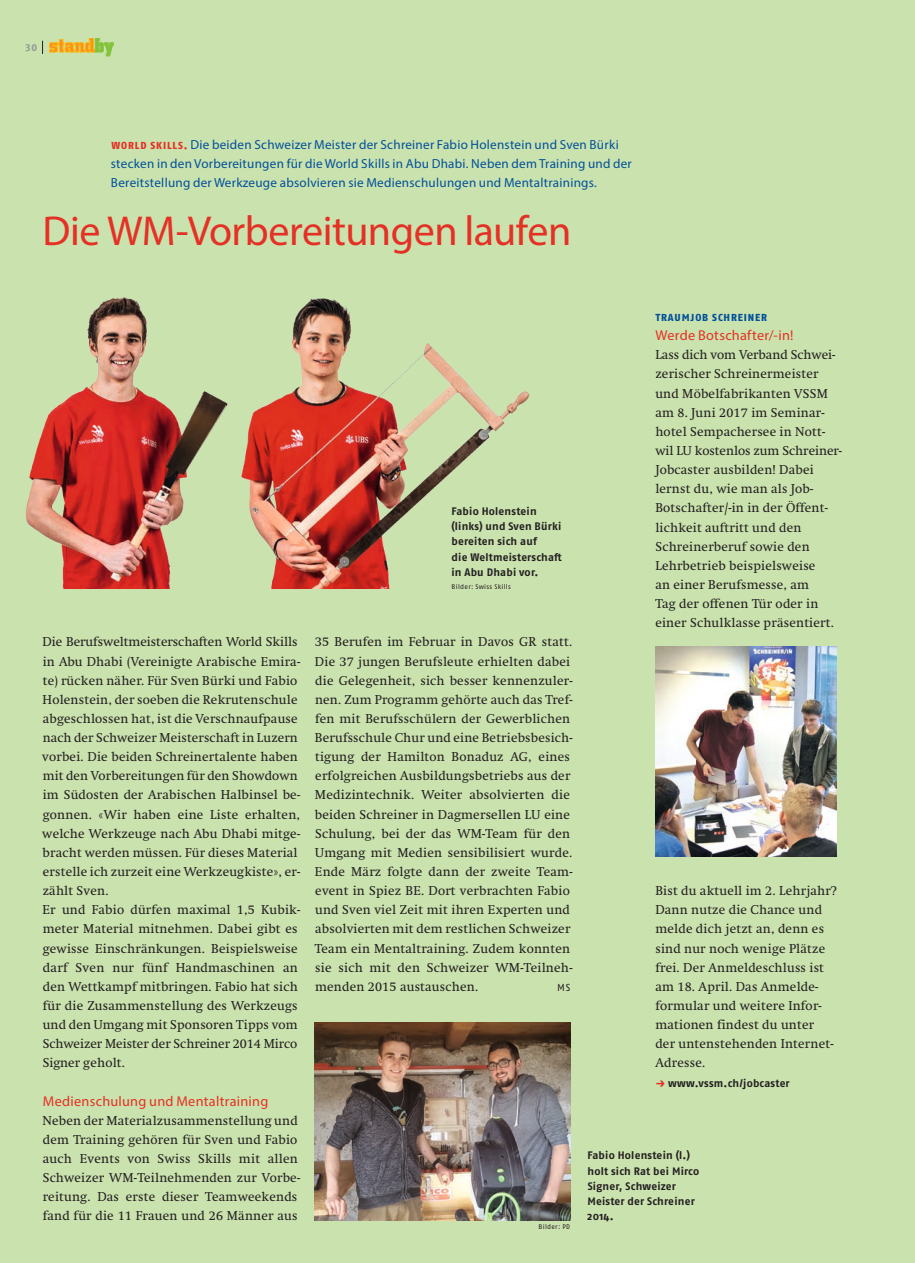
<style>
.page{position:relative;width:915px;height:1263px;background:#fff}
.page>*{position:absolute;margin:0;border:0;box-sizing:border-box;transform-origin:0 0}
.t1{font:42px "Myriad Pro";letter-spacing:-.01em;color:#e53025}
.t2{font:14.25px "Myriad Pro";letter-spacing:.02em;color:#e53025}
.t3{font:13.2px/19.2px "Myriad Pro";letter-spacing:.02em;color:#01509a}
.t4{font:12.75px/19.2px "Swift";letter-spacing:.02em;color:#231f20}
.t5{font:700 10.8px/15.3px "Fago OT";letter-spacing:.02em;color:#231f20}
.t6{font:800 10.2px "Fago OT";letter-spacing:.085em;color:#01509a}
.t7{font:700 10.2px "Fago OT";color:#939598}
.t8{font:10.2px "Fago OT";color:#231f20}
.t9{font:6.75px "Fago OT";letter-spacing:.045em;color:#231f20}
.s1{font-family:"Fago OT";font-weight:800;font-size:10.2px;color:#e53025}
.s2{font-size:12px;color:#e53025}
</style>
<div class="page">
<hr style="left:914px;top:0;width:1px;height:1263px;background:#cae2ae">
<div style="left:0;top:0;width:914px;height:1263px;background:#cae2ae"></div>
<svg style="left:42px;top:41px;width:1px;height:13px"></svg>
<svg style="left:49px;top:38px;width:64px;height:18px"></svg>
<img style="left:25px;top:297px;width:200px;height:292px">
<img style="left:225px;top:298px;width:305px;height:291px">
<img style="left:315px;top:1023px;width:255px;height:197px">
<img style="left:655px;top:646px;width:181px;height:211px">
<p class="t7" style="left:26px;top:41px;width:13px">30</p>
<p class="t3" style="left:111px;top:135px;width:522px"><span class="s1">WORLD SKILLS.</span> Die beiden Schweizer Meister der Schreiner Fabio Holenstein und Sven Bürki stecken in den Vorbereitungen für die World Skills in Abu Dhabi. Neben dem Training und der<br>Bereitstellung der Werkzeuge absolvieren sie Medienschulungen und Mentaltrainings.</p>
<h1 class="t1" style="left:43px;top:205px;width:530px">Die WM-Vorbereitungen laufen</h1>
<p class="t5" style="left:451px;top:503px;width:112px">Fabio Holenstein (links) und Sven Bürki bereiten sich auf<br>die Weltmeisterschaft in Abu Dhabi vor.</p>
<p class="t9" style="left:451px;top:582px;width:61px">Bilder: Swiss Skills</p>
<p class="t6" style="left:655px;top:311px;width:113px">TRAUMJOB SCHREINER</p>
<p class="t2" style="left:655px;top:327px;width:139px">Werde Botschafter/-in!</p>
<p class="t4" style="left:655px;top:345px;width:188px">Lass dich vom Verband Schwei&shy;zerischer Schreinermeister und Möbelfabrikanten VSSM am 8. Juni 2017 im Seminar&shy;hotel Sempachersee in Nott&shy;wil LU kostenlos zum Schreiner-<br>Jobcaster ausbilden! Dabei lernst du, wie man als Job-<br>Botschafter/-in in der Öffent&shy;lichkeit auftritt und den<br>Schreinerberuf sowie den<br>Lehrbetrieb beispielsweise<br>an einer Berufsmesse, am<br>Tag der offenen Tür oder in einer Schulklasse präsentiert.</p>
<p class="t4" style="left:42px;top:632px;width:259px">Die Berufsweltmeisterschaften World Skills in Abu Dhabi (Vereinigte Arabische Emira&shy;te) rücken näher. Für Sven Bürki und Fabio Holenstein, der soeben die Rekrutenschule abgeschlossen hat, ist die Verschnaufpause nach der Schweizer Meisterschaft in Luzern vorbei. Die beiden Schreinertalente haben mit den Vorbereitungen für den Showdown im Südosten der Arabischen Halbinsel be&shy;gonnen. «Wir haben eine Liste erhalten, welche Werkzeuge nach Abu Dhabi mitge&shy;bracht werden müssen. Für dieses Material erstelle ich zurzeit eine Werkzeugkiste», er&shy;zählt Sven.<br>Er und Fabio dürfen maximal 1,5 Kubik&shy;meter Material mitnehmen. Dabei gibt es gewisse Einschränkungen. Beispielsweise darf Sven nur fünf Handmaschinen an den Wettkampf mitbringen. Fabio hat sich für die Zusammenstellung des Werkzeugs und den Umgang mit Sponsoren Tipps vom Schweizer Meister der Schreiner 2014 Mirco Signer geholt.</p>
<p class="t2" style="left:43px;top:1092px;width:227px">Medienschulung und Mentaltraining</p>
<p class="t4" style="left:43px;top:1111px;width:259px">Neben der Materialzusammenstellung und dem Training gehören für Sven und Fabio auch Events von Swiss Skills mit allen Schweizer WM-Teilnehmenden zur Vorbe&shy;reitung. Das erste dieser Teamweekends fand für die 11 Frauen und 26 Männer aus</p>
<p class="t4" style="left:314px;top:632px;width:259px">35 Berufen im Februar in Davos GR statt.<br>Die 37 jungen Berufsleute erhielten dabei die Gelegenheit, sich besser kennenzuler&shy;nen. Zum Programm gehörte auch das Tref&shy;fen mit Berufsschülern der Gewerblichen Berufsschule Chur und eine Betriebsbesich&shy;tigung der Hamilton Bonaduz AG, eines erfolgreichen Ausbildungsbetriebs aus der Medizintechnik. Weiter absolvierten die beiden Schreiner in Dagmersellen LU eine Schulung, bei der das WM-Team für den Umgang mit Medien sensibilisiert wurde.<br>Ende März folgte dann der zweite Team&shy;event in Spiez BE. Dort verbrachten Fabio und Sven viel Zeit mit ihren Experten und absolvierten mit dem restlichen Schweizer Team ein Mentaltraining. Zudem konnten sie sich mit den Schweizer WM-Teilneh&shy;menden 2015 austauschen.</p>
<p class="t8" style="left:557px;top:981px;width:15px">MS</p>
<p class="t9" style="left:538px;top:1222px;width:33px">Bilder: PD</p>
<p class="t4" style="left:655px;top:881px;width:183px">Bist du aktuell im 2. Lehrjahr?<br>Dann nutze die Chance und melde dich jetzt an, denn es sind nur noch wenige Plätze frei. Der Anmeldeschluss ist am 18. April. Das Anmelde&shy;formular und weitere Infor&shy;mationen findest du unter der untenstehenden Internet-<br>Adresse.</p>
<p class="t5" style="left:655px;top:1075px;width:136px"><span class="s2">→</span> www.vssm.ch/jobcaster</p>
<p class="t5" style="left:587px;top:1148px;width:113px">Fabio Holenstein (l.) holt sich Rat bei Mirco<br>Signer, Schweizer<br>Meister der Schreiner<br>2014.</p>
</div>
